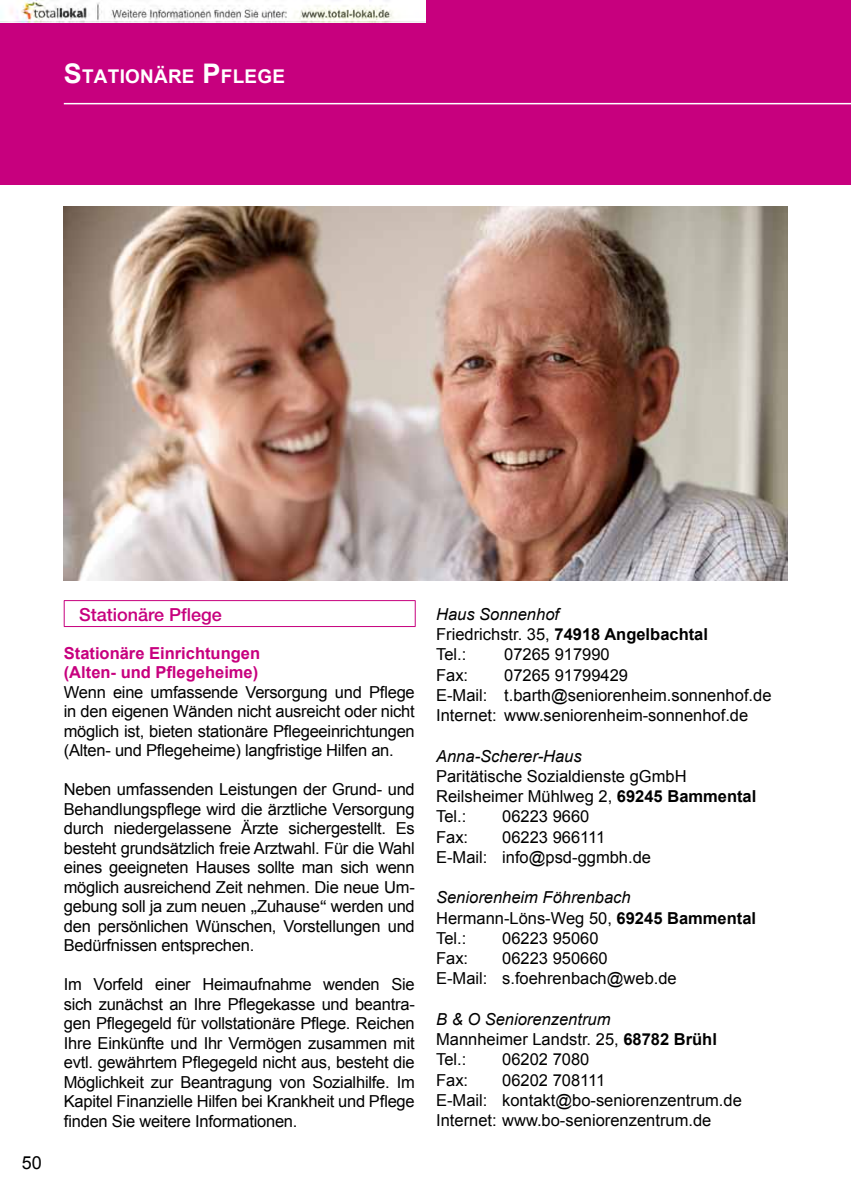
<style>
.page{position:relative;width:851px;height:1191px;background:#fff}
.page>*{position:absolute;margin:0;border:0;box-sizing:border-box;transform-origin:0 0}
.t1{font:700 18.9px "Arial";letter-spacing:.015em;color:#fff}
.t2{font:500 18px "Helvetica Neue LT";color:#c7007e}
.t3{font:18px "Arial";color:#000}
.t4{font:16.5px/19.5px "Arial";color:#000}
.t5{font:700 16.5px/19.5px "Arial";color:#c7007e}
.t6{font:italic 16.5px "Arial";color:#000}
.s1{font-size:27px}
.s2{font-family:"Helvetica Neue LT"}
.s3{font-style:italic}
.s4{font-weight:700}
</style>
<div class="page">
<img style="left:64px;top:206px;width:723px;height:375px">
<div style="left:0;top:0;width:850px;height:185px;background:#c7007e"></div>
<hr style="left:64px;top:103px;width:786px;height:1px;background:#fff">
<hr style="left:64px;top:600px;width:351px;height:1px;background:#c7007e">
<svg style="left:64px;top:601px;width:1px;height:25px"></svg>
<svg style="left:415px;top:601px;width:1px;height:25px"></svg>
<hr style="left:64px;top:626px;width:351px;height:1px;background:#c7007e">
<img style="left:0;top:0;width:425px;height:23px">
<p class="t1" style="left:64px;top:64px;width:223px"><span class="s1">S</span>TATIONÄRE <span class="s1">P</span>FLEGE</p>
<p class="t3" style="left:22px;top:1151px;width:22px">50</p>
<p class="t2" style="left:79px;top:603px;width:144px">Stationäre Pflege</p>
<p class="t5" style="left:64px;top:643px;width:198px">Stationäre Einrichtungen (Alten- und Pflegeheime)</p>
<p class="t4" style="left:64px;top:682px;width:352px;text-align:justify">Wenn eine umfassende Versorgung und Pflege in den eigenen Wänden nicht ausreicht oder nicht möglich ist, bieten stationäre Pflegeeinrichtungen (Alten- und Pflegeheime) langfristige Hilfen an.</p>
<p class="t4" style="left:64px;top:780px;width:352px;text-align:justify">Neben umfassenden Leistungen der Grund- und Behandlungspflege wird die ärztliche Versorgung durch niedergelassene Ärzte sichergestellt. Es besteht grundsätzlich freie Arztwahl. Für die Wahl eines geeigneten Hauses sollte man sich wenn möglich ausreichend Zeit nehmen. Die neue Um&shy;gebung soll ja zum neuen <span class="s2">„</span>Zuhause<span class="s2">“</span> werden und den persönlichen Wünschen, Vorstellungen und Bedürfnissen entsprechen.</p>
<p class="t4" style="left:64px;top:975px;width:352px;text-align:justify">Im Vorfeld einer Heimaufnahme wenden Sie sich zunächst an Ihre Pflegekasse und beantra&shy;gen Pflegegeld für vollstationäre Pflege. Reichen Ihre Einkünfte und Ihr Vermögen zusammen mit evtl. gewährtem Pflegegeld nicht aus, besteht die Möglichkeit zur Beantragung von Sozialhilfe. Im Kapitel Finanzielle Hilfen bei Krankheit und Pflege finden Sie weitere Informationen.</p>
<p class="t4" style="left:436px;top:604px;width:273px;line-height:20.2px"><span class="s3">Haus Sonnenhof<br></span>Friedrichstr. 35, <span class="s4">74918 Angelbachtal<br></span>Tel.:</p>
<p class="t4" style="left:504px;top:645px;width:107px">07265 917990</p>
<p class="t4" style="left:436px;top:665px;width:337px;line-height:20.2px;text-indent:68px">07265 91799429<br>E-Mail: t.barth@seniorenheim.sonnenhof.de<br>Internet: www.seniorenheim-sonnenhof.de</p>
<p class="t6" style="left:436px;top:745px;width:147px">Anna-Scherer-Haus</p>
<p class="t4" style="left:436px;top:766px;width:322px;line-height:20.2px">Paritätische Sozialdienste gGmbH<br>Reilsheimer Mühlweg 2, <span class="s4">69245 Bammental<br></span>Tel.:</p>
<p class="t4" style="left:436px;top:665px;width:34px">Fax:</p>
<p class="t4" style="left:502px;top:807px;width:89px">06223 9660</p>
<p class="t4" style="left:436px;top:827px;width:216px;line-height:20.2px;text-indent:66px">06223 966111<br>E-Mail: info@psd-ggmbh.de</p>
<p class="t4" style="left:436px;top:887px;width:321px;line-height:20.2px"><span class="s3">Seniorenheim Föhrenbach<br></span>Hermann-Löns-Weg 50, <span class="s4">69245 Bammental<br></span>Tel.:</p>
<p class="t4" style="left:436px;top:827px;width:34px">Fax:</p>
<p class="t4" style="left:502px;top:928px;width:98px">06223 95060</p>
<p class="t4" style="left:436px;top:948px;width:242px;line-height:20.2px;text-align:center">06223 950660<br>E-Mail: s.foehrenbach@web.de</p>
<p class="t4" style="left:436px;top:1009px;width:282px;line-height:20.2px"><span class="s3">B &amp; O Seniorenzentrum<br></span>Mannheimer Landstr. 25, <span class="s4">68782 Brühl<br></span>Tel.:</p>
<p class="t4" style="left:436px;top:948px;width:34px">Fax:</p>
<p class="t4" style="left:502px;top:1050px;width:89px">06202 7080</p>
<p class="t4" style="left:436px;top:1069px;width:307px;line-height:20.2px;text-indent:66px">06202 708111<br>E-Mail: kontakt@bo-seniorenzentrum.de<br>Internet: www.bo-seniorenzentrum.de</p>
<p class="t4" style="left:436px;top:1070px;width:34px">Fax:</p>
</div>
